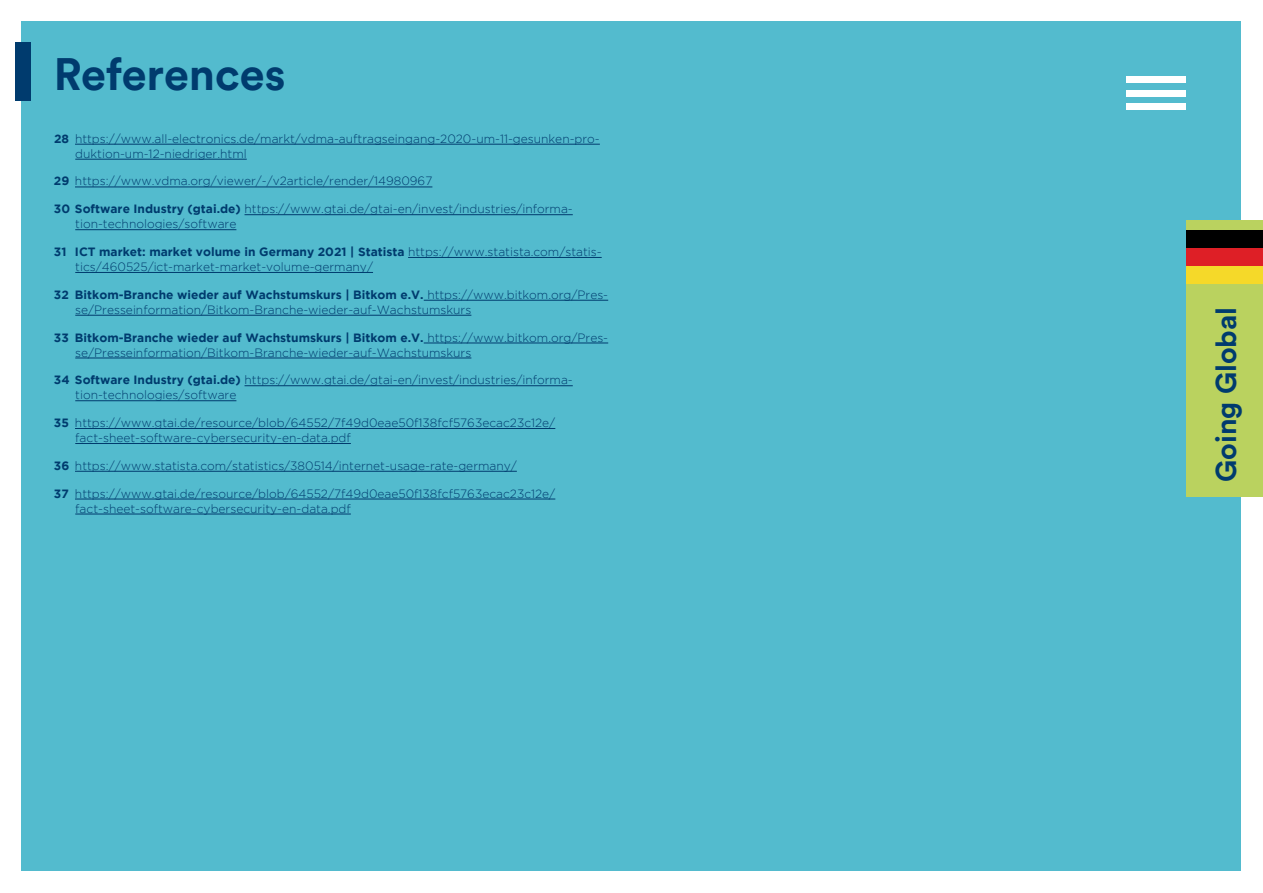
<style>
.page{position:relative;width:1263px;height:893px;background:#fff}
.page>*{position:absolute;margin:0;border:0;box-sizing:border-box;transform-origin:0 0}
.t1{font:700 45px "Circular Air Pro";color:#003b6e}
.t2{font:700 28.5px "Circular Air Pro";color:#003b6e}
.t3{font:300 12px/15px "Gotham";color:#003b6e}
.s1{font-weight:700}
</style>
<div class="page">
<div style="left:21px;top:21px;width:1219px;height:850px;background:#53bbce"></div>
<div style="left:15px;top:42px;width:15px;height:58px;background:#003b6e"></div>
<div style="left:1126px;top:103px;width:59px;height:7px;background:#fff"></div>
<div style="left:1126px;top:90px;width:59px;height:7px;background:#fff"></div>
<div style="left:1126px;top:77px;width:59px;height:6px;background:#fff"></div>
<div style="left:1186px;top:220px;width:77px;height:277px;background:#bad25f"></div>
<div style="left:1186px;top:230px;width:77px;height:18px;background:#000"></div>
<div style="left:1186px;top:248px;width:77px;height:18px;background:#de1f26"></div>
<div style="left:1186px;top:266px;width:77px;height:18px;background:#f5d929"></div>
<hr style="left:75px;top:144px;width:525px;height:1px;background:#003b6e">
<hr style="left:75px;top:159px;width:172px;height:1px;background:#003b6e">
<hr style="left:75px;top:187px;width:357px;height:1px;background:#003b6e">
<hr style="left:244px;top:214px;width:329px;height:1px;background:#003b6e">
<hr style="left:75px;top:229px;width:161px;height:1px;background:#003b6e">
<hr style="left:408px;top:257px;width:194px;height:1px;background:#003b6e">
<hr style="left:75px;top:272px;width:298px;height:1px;background:#003b6e">
<hr style="left:424px;top:300px;width:184px;height:1px;background:#003b6e">
<hr style="left:75px;top:315px;width:396px;height:1px;background:#003b6e">
<hr style="left:424px;top:343px;width:184px;height:1px;background:#003b6e">
<hr style="left:75px;top:358px;width:396px;height:1px;background:#003b6e">
<hr style="left:244px;top:385px;width:329px;height:1px;background:#003b6e">
<hr style="left:75px;top:400px;width:161px;height:1px;background:#003b6e">
<hr style="left:75px;top:428px;width:480px;height:1px;background:#003b6e">
<hr style="left:75px;top:443px;width:276px;height:1px;background:#003b6e">
<hr style="left:75px;top:471px;width:442px;height:1px;background:#003b6e">
<hr style="left:75px;top:499px;width:480px;height:1px;background:#003b6e">
<hr style="left:75px;top:514px;width:276px;height:1px;background:#003b6e">
<h1 class="t1" style="left:54px;top:44px;width:233px">References</h1>
<p class="t3" style="left:75px;top:131px;width:526px;text-indent:-21px"><span class="s1">28</span> https://www.all-electronics.de/markt/vdma-auftragseingang-2020-um-11-gesunken-pro&shy;duktion-um-12-niedriger.html</p>
<p class="t3" style="left:54px;top:174px;width:380px"><span class="s1">29</span> https://www.vdma.org/viewer/-/v2article/render/14980967</p>
<p class="t3" style="left:75px;top:201px;width:499px;text-indent:-21px"><span class="s1">30 Software Industry (gtai.de)</span> https://www.gtai.de/gtai-en/invest/industries/informa&shy;tion-technologies/software</p>
<p class="t3" style="left:75px;top:244px;width:528px;text-indent:-21px"><span class="s1">31 ICT market: market volume in Germany 2021 | Statista</span> https://www.statista.com/statis&shy;tics/460525/ict-market-market-volume-germany/</p>
<p class="t3" style="left:75px;top:287px;width:534px;text-indent:-21px"><span class="s1">32 Bitkom-Branche wieder auf Wachstumskurs | Bitkom e.V.</span> https://www.bitkom.org/Pres&shy;se/Presseinformation/Bitkom-Branche-wieder-auf-Wachstumskurs</p>
<p class="t3" style="left:75px;top:330px;width:534px;text-indent:-21px"><span class="s1">33 Bitkom-Branche wieder auf Wachstumskurs | Bitkom e.V.</span> https://www.bitkom.org/Pres&shy;se/Presseinformation/Bitkom-Branche-wieder-auf-Wachstumskurs</p>
<p class="t3" style="left:75px;top:372px;width:499px;text-indent:-21px"><span class="s1">34 Software Industry (gtai.de)</span> https://www.gtai.de/gtai-en/invest/industries/informa&shy;tion-technologies/software</p>
<p class="t3" style="left:75px;top:415px;width:481px;text-indent:-21px"><span class="s1">35</span> https://www.gtai.de/resource/blob/64552/7f49d0eae50f138fcf5763ecac23c12e/ fact-sheet-software-cybersecurity-en-data.pdf</p>
<p class="t3" style="left:54px;top:458px;width:464px"><span class="s1">36</span> https://www.statista.com/statistics/380514/internet-usage-rate-germany/</p>
<p class="t3" style="left:75px;top:486px;width:481px;text-indent:-21px"><span class="s1">37</span> https://www.gtai.de/resource/blob/64552/7f49d0eae50f138fcf5763ecac23c12e/ fact-sheet-software-cybersecurity-en-data.pdf</p>
<h2 class="t2" style="left:1206px;top:482px;width:176px;rotate:-90deg">Going Global</h2>
</div>
